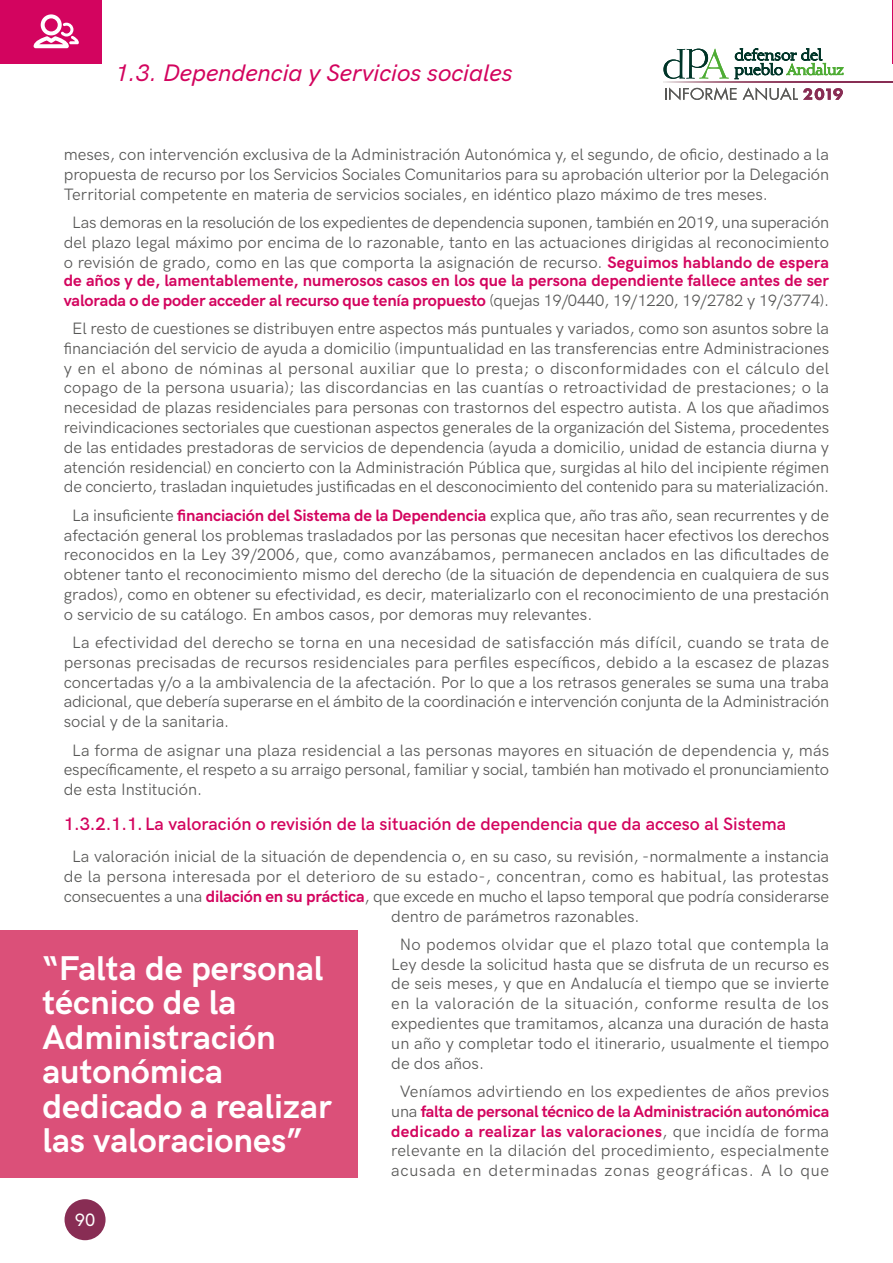
<style>
.page{position:relative;width:893px;height:1263px;background:#fff}
.page>*{position:absolute;margin:0;border:0;box-sizing:border-box;transform-origin:0 0}
.Destacado{font:700 34.5px/34.5px "HK Grotesk";color:#fff}
.t1{font:italic 500 24px "HK Grotesk";color:#d3045e}
.t2{font:600 18px "HK Grotesk";color:#d3045e}
.t3{font:500 18px "HK Grotesk";color:#fff}
.t4{font:16.5px/19.8px "HK Grotesk";color:#575756;text-align:justify}
.t5{font:700 16.5px/19.8px "HK Grotesk";color:#d3045e}
.s1{font-weight:700;color:#d3045e}
.s2{font-weight:400;color:#575756}
</style>
<div class="page">
<div style="left:0;top:930px;width:357px;height:248px;background:#db5079"></div>
<svg style="left:735px;top:48px;width:108px;height:31px"></svg>
<svg style="left:663px;top:49px;width:66px;height:30px"></svg>
<svg style="left:663px;top:81px;width:230px;height:1px"></svg>
<svg style="left:665px;top:87px;width:71px;height:13px"></svg>
<svg style="left:743px;top:87px;width:100px;height:13px"></svg>
<div style="left:65px;top:1199px;width:41px;height:41px;background:#882d54;border-radius:50%"></div>
<div style="left:0;top:0;width:102px;height:64px;background:#d3045f"></div>
<svg style="left:34px;top:14px;width:45px;height:34px"></svg>
<hr style="left:892px;top:0;width:1px;height:64px;background:#d3045f">
<h2 class="t1" style="left:115px;top:54px;width:399px">1.3. Dependencia y Servicios sociales</h2>
<p class="t4" style="left:64px;top:144px;width:767px">meses, con intervención exclusiva de la Administración Autonómica y, el segundo, de oficio, destinado a la propuesta de recurso por los Servicios Sociales Comunitarios para su aprobación ulterior por la Delegación Territorial competente en materia de servicios sociales, en idéntico plazo máximo de tres meses.</p>
<p class="t4" style="left:64px;top:211px;width:767px;text-align:center">Las demoras en la resolución de los expedientes de dependencia suponen, también en 2019, una superación del plazo legal máximo por encima de lo razonable, tanto en las actuaciones dirigidas al reconocimiento o revisión de grado, como en las que comporta la asignación de recurso. <span class="s1">Seguimos hablando de espera</span></p>
<p class="t5" style="left:64px;top:269px;width:767px">de años y de, lamentablemente, numerosos casos en los que la persona dependiente fallece antes de ser valorada o de poder acceder al recurso que tenía propuesto <span class="s2">(quejas 19/0440, 19/1220, 19/2782 y 19/3774).</span></p>
<p class="t4" style="left:64px;top:317px;width:767px;text-align:center">El resto de cuestiones se distribuyen entre aspectos más puntuales y variados, como son asuntos sobre la financiación del servicio de ayuda a domicilio (impuntualidad en las transferencias entre Administraciones y en el abono de nóminas al personal auxiliar que lo presta; o disconformidades con el cálculo del copago de la persona usuaria); las discordancias en las cuantías o retroactividad de prestaciones; o la necesidad de plazas residenciales para personas con trastornos del espectro autista. A los que añadimos reivindicaciones sectoriales que cuestionan aspectos generales de la organización del Sistema, procedentes de las entidades prestadoras de servicios de dependencia (ayuda a domicilio, unidad de estancia diurna y atención residencial) en concierto con la Administración Pública que, surgidas al hilo del incipiente régimen de concierto, trasladan inquietudes justificadas en el desconocimiento del contenido para su materialización.</p>
<p class="t4" style="left:64px;top:504px;width:767px;text-indent:9px">La insuficiente <span class="s1">financiación del Sistema de la Dependencia</span> explica que, año tras año, sean recurrentes y de afectación general los problemas trasladados por las personas que necesitan hacer efectivos los derechos reconocidos en la Ley 39/2006, que, como avanzábamos, permanecen anclados en las dificultades de obtener tanto el reconocimiento mismo del derecho (de la situación de dependencia en cualquiera de sus grados), como en obtener su efectividad, es decir, materializarlo con el reconocimiento de una prestación o servicio de su catálogo. En ambos casos, por demoras muy relevantes.</p>
<p class="t4" style="left:64px;top:631px;width:767px;text-indent:9px">La efectividad del derecho se torna en una necesidad de satisfacción más difícil, cuando se trata de personas precisadas de recursos residenciales para perfiles específicos, debido a la escasez de plazas concertadas y/o a la ambivalencia de la afectación. Por lo que a los retrasos generales se suma una traba adicional, que debería superarse en el ámbito de la coordinación e intervención conjunta de la Administración social y de la sanitaria.</p>
<p class="t4" style="left:64px;top:739px;width:767px;text-indent:9px">La forma de asignar una plaza residencial a las personas mayores en situación de dependencia y, más específicamente, el respeto a su arraigo personal, familiar y social, también han motivado el pronunciamiento de esta Institución.</p>
<p class="t2" style="left:64px;top:810px;width:724px">1.3.2.1.1.La valoración o revisión de la situación de dependencia que da acceso al Sistema</p>
<p class="t4" style="left:72px;top:845px;width:758px">La valoración inicial de la situación de dependencia o, en su caso, su revisión, -normalmente a instancia</p>
<p class="t4" style="left:64px;top:865px;width:767px">de la persona interesada por el deterioro de su estado-, concentran, como es habitual, las protestas</p>
<p class="t4" style="left:64px;top:885px;width:767px">consecuentes a una <span class="s1">dilación en su práctica</span>, que excede en mucho el lapso temporal que podría considerarse</p>
<p class="t4" style="left:391px;top:905px;width:250px">dentro de parámetros razonables.</p>
<p class="t4" style="left:391px;top:933px;width:439px;text-indent:9px">No podemos olvidar que el plazo total que contempla la Ley desde la solicitud hasta que se disfruta de un recurso es de seis meses, y que en Andalucía el tiempo que se invierte en la valoración de la situación, conforme resulta de los expedientes que tramitamos, alcanza una duración de hasta un año y completar todo el itinerario, usualmente el tiempo de dos años.</p>
<p class="t4" style="left:391px;top:1080px;width:439px;text-align:center">Veníamos advirtiendo en los expedientes de años previos una <span class="s1">falta de personal técnico de la Administración autonómica dedicado a realizar las valoraciones</span>, que incidía de forma relevante en la dilación del procedimiento, especialmente acusada en determinadas zonas geográficas. A lo que</p>
<p class="Destacado" style="left:43px;top:948px;width:291px">“Falta de personal técnico de la<br>Administración autonómica dedicado a realizar las valoraciones”</p>
<p class="t3" style="left:75px;top:1206px;width:22px">90</p>
</div>
